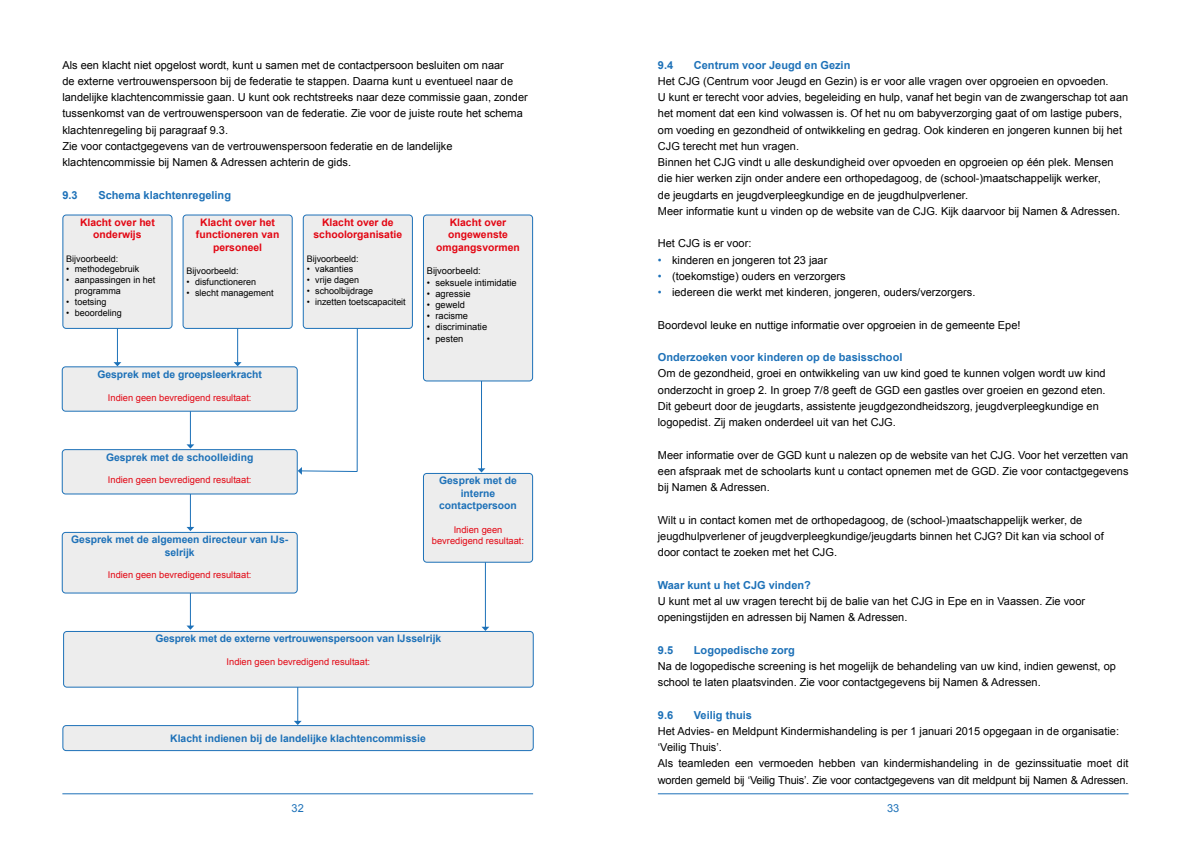
<style>
.page{position:relative;width:1191px;height:842px;background:#fff}
.page>*{position:absolute;margin:0;border:0;box-sizing:border-box;transform-origin:0 0}
.t1{font:11px/16.2px "Arial";color:#000}
.t2{font:700 11px "Arial";color:#1d71b8}
.t3{font:11px "Arial";color:#1d71b8}
.t4{font:700 10.4px/12.4px "Arial";color:#1d71b8;text-align:center}
.t5{font:700 10.4px/12.4px "Arial";color:#e30613;text-align:center}
.t6{font:9.3px/11.2px "Arial";color:#e30613;text-align:center}
.t7{font:9.3px "Arial";color:#000}
.t8{font:9px/10.8px "Arial";color:#000}
.s1{color:#1d71b8}
</style>
<div class="page">
<hr style="left:62px;top:793px;width:471px;height:1px;background:#1d71b8">
<hr style="left:658px;top:793px;width:470px;height:1px;background:#1d71b8">
<hr style="left:190px;top:409px;width:1px;height:36px;background:#1d71b8">
<svg style="left:186px;top:444px;width:8px;height:5px"></svg>
<hr style="left:190px;top:491px;width:1px;height:36px;background:#1d71b8">
<svg style="left:186px;top:527px;width:8px;height:4px"></svg>
<hr style="left:190px;top:590px;width:1px;height:36px;background:#1d71b8">
<svg style="left:187px;top:626px;width:7px;height:4px"></svg>
<hr style="left:237px;top:307px;width:1px;height:56px;background:#1d71b8">
<svg style="left:234px;top:362px;width:7px;height:4px"></svg>
<hr style="left:117px;top:307px;width:1px;height:56px;background:#1d71b8">
<svg style="left:114px;top:362px;width:7px;height:4px"></svg>
<hr style="left:481px;top:378px;width:1px;height:91px;background:#1d71b8">
<svg style="left:477px;top:468px;width:8px;height:4px"></svg>
<svg style="left:298px;top:315px;width:60px;height:160px"></svg>
<hr style="left:485px;top:481px;width:1px;height:146px;background:#1d71b8">
<svg style="left:482px;top:627px;width:7px;height:4px"></svg>
<hr style="left:297px;top:662px;width:1px;height:59px;background:#1d71b8">
<svg style="left:294px;top:721px;width:8px;height:4px"></svg>
<div style="left:63px;top:215px;width:109px;height:113px;background:#ededed;border-radius:3px"></div>
<div style="left:62px;top:214px;width:110px;height:115px;border:1px solid #1d71b8;border-radius:3px"></div>
<div style="left:303px;top:215px;width:109px;height:113px;background:#ededed;border-radius:3px"></div>
<div style="left:303px;top:214px;width:110px;height:115px;border:1px solid #1d71b8;border-radius:3px"></div>
<div style="left:183px;top:215px;width:109px;height:113px;background:#ededed;border-radius:3px"></div>
<div style="left:183px;top:214px;width:110px;height:115px;border:1px solid #1d71b8;border-radius:3px"></div>
<div style="left:423px;top:215px;width:109px;height:166px;background:#ededed;border-radius:3px"></div>
<div style="left:423px;top:214px;width:110px;height:167px;border:1px solid #1d71b8;border-radius:3px"></div>
<div style="left:64px;top:631px;width:469px;height:56px;background:#ededed;border-radius:3px"></div>
<div style="left:63px;top:631px;width:471px;height:57px;border:1px solid #1d71b8;border-radius:3px"></div>
<div style="left:62px;top:367px;width:235px;height:44px;background:#ededed;border-radius:3px"></div>
<div style="left:62px;top:366px;width:236px;height:46px;border:1px solid #1d71b8;border-radius:3px"></div>
<div style="left:423px;top:473px;width:109px;height:89px;background:#ededed;border-radius:3px"></div>
<div style="left:423px;top:473px;width:110px;height:90px;border:1px solid #1d71b8;border-radius:3px"></div>
<div style="left:62px;top:450px;width:235px;height:44px;background:#ededed;border-radius:3px"></div>
<div style="left:62px;top:449px;width:236px;height:45px;border:1px solid #1d71b8;border-radius:3px"></div>
<div style="left:62px;top:532px;width:235px;height:61px;background:#ededed;border-radius:3px"></div>
<div style="left:62px;top:532px;width:236px;height:61px;border:1px solid #1d71b8;border-radius:3px"></div>
<div style="left:63px;top:725px;width:470px;height:25px;background:#ededed;border-radius:3px"></div>
<div style="left:62px;top:725px;width:472px;height:26px;border:1px solid #1d71b8;border-radius:3px"></div>
<p class="t1" style="left:62px;top:57px;width:467px">Als een klacht niet opgelost wordt, kunt u samen met de contactpersoon besluiten om naar<br>de externe vertrouwenspersoon bij de federatie te stappen. Daarna kunt u eventueel naar de landelijke klachtencommissie gaan. U kunt ook rechtstreeks naar deze commissie gaan, zonder tussenkomst van de vertrouwenspersoon van de federatie. Zie voor de juiste route het schema klachtenregeling bij paragraaf 9.3.<br>Zie voor contactgegevens van de vertrouwenspersoon federatie en de landelijke klachtencommissie bij Namen &amp; Adressen achterin de gids.</p>
<p class="t2" style="left:62px;top:187px;width:17px">9.3</p>
<p class="t2" style="left:98px;top:187px;width:134px">Schema klachtenregeling</p>
<p class="t5" style="left:80px;top:216px;width:76px">Klacht over het onderwijs</p>
<p class="t8" style="left:66px;top:253px;width:54px">Bijvoorbeeld:</p>
<p class="t8" style="left:66px;top:264px;width:75px">• methodegebruik</p>
<p class="t8" style="left:75px;top:275px;width:82px;text-indent:-9px">• aanpassingen in het programma</p>
<p class="t8" style="left:66px;top:296px;width:42px">• toetsing</p>
<p class="t8" style="left:66px;top:307px;width:57px">• beoordeling</p>
<p class="t5" style="left:196px;top:216px;width:85px">Klacht over het functioneren van personeel</p>
<p class="t8" style="left:186px;top:266px;width:54px">Bijvoorbeeld:</p>
<p class="t8" style="left:186px;top:276px;width:71px">• disfunctioneren</p>
<p class="t8" style="left:186px;top:287px;width:89px">• slecht management</p>
<p class="t5" style="left:313px;top:216px;width:90px">Klacht over de schoolorganisatie</p>
<p class="t8" style="left:307px;top:253px;width:54px">Bijvoorbeeld:</p>
<p class="t8" style="left:307px;top:264px;width:48px">• vakanties</p>
<p class="t8" style="left:307px;top:275px;width:54px">• vrije dagen</p>
<p class="t8" style="left:307px;top:286px;width:68px">• schoolbijdrage</p>
<p class="t8" style="left:307px;top:296px;width:101px">• inzetten toetscapaciteit</p>
<p class="t5" style="left:436px;top:216px;width:85px">Klacht over ongewenste omgangsvormen</p>
<p class="t7" style="left:427px;top:265px;width:55px">Bijvoorbeeld:</p>
<p class="t7" style="left:427px;top:276px;width:91px">• seksuele intimidatie</p>
<p class="t7" style="left:427px;top:287px;width:45px">• agressie</p>
<p class="t7" style="left:427px;top:299px;width:40px">• geweld</p>
<p class="t7" style="left:427px;top:310px;width:43px">• racisme</p>
<p class="t7" style="left:427px;top:321px;width:62px">• discriminatie</p>
<p class="t7" style="left:427px;top:332px;width:38px">• pesten</p>
<p class="t4" style="left:97px;top:368px;width:166px">Gesprek met de groepsleerkracht</p>
<p class="t6" style="left:108px;top:393px;width:145px">Indien geen bevredigend resultaat:</p>
<p class="t4" style="left:106px;top:451px;width:149px">Gesprek met de schoolleiding</p>
<p class="t6" style="left:108px;top:474px;width:145px">Indien geen bevredigend resultaat:</p>
<p class="t4" style="left:71px;top:534px;width:218px">Gesprek met de algemeen directeur van IJs&shy;selrijk</p>
<p class="t6" style="left:108px;top:569px;width:145px">Indien geen bevredigend resultaat:</p>
<p class="t4" style="left:439px;top:475px;width:79px">Gesprek met de interne contactpersoon</p>
<p class="t6" style="left:432px;top:524px;width:94px">Indien geen bevredigend resultaat:</p>
<p class="t4" style="left:155px;top:633px;width:287px">Gesprek met de externe vertrouwenspersoon van IJsselrijk</p>
<p class="t6" style="left:227px;top:656px;width:145px">Indien geen bevredigend resultaat:</p>
<p class="t4" style="left:170px;top:732px;width:257px">Klacht indienen bij de landelijke klachtencommissie</p>
<p class="t2" style="left:658px;top:57px;width:17px">9.4</p>
<p class="t2" style="left:694px;top:57px;width:158px">Centrum voor Jeugd en Gezin</p>
<p class="t1" style="left:658px;top:73px;width:472px">Het CJG (Centrum voor Jeugd en Gezin) is er voor alle vragen over opgroeien en opvoeden.<br>U kunt er terecht voor advies, begeleiding en hulp, vanaf het begin van de zwangerschap tot aan het moment dat een kind volwassen is. Of het nu om babyverzorging gaat of om lastige pubers, om voeding en gezondheid of ontwikkeling en gedrag. Ook kinderen en jongeren kunnen bij het CJG terecht met hun vragen.<br>Binnen het CJG vindt u alle deskundigheid over opvoeden en opgroeien op één plek. Mensen die hier werken zijn onder andere een orthopedagoog, de (school-)maatschappelijk werker,<br>de jeugdarts en jeugdverpleegkundige en de jeugdhulpverlener.<br>Meer informatie kunt u vinden op de website van de CJG. Kijk daarvoor bij Namen &amp; Adressen.</p>
<p class="t1" style="left:658px;top:235px;width:95px">Het CJG is er voor:</p>
<p class="t1" style="left:658px;top:252px;width:171px"><span class="s1">•</span> kinderen en jongeren tot 23 jaar</p>
<p class="t1" style="left:658px;top:268px;width:189px"><span class="s1">•</span> (toekomstige) ouders en verzorgers</p>
<p class="t1" style="left:658px;top:284px;width:319px"><span class="s1">•</span> iedereen die werkt met kinderen, jongeren, ouders/verzorgers.</p>
<p class="t1" style="left:658px;top:317px;width:364px">Boordevol leuke en nuttige informatie over opgroeien in de gemeente Epe!</p>
<p class="t2" style="left:658px;top:350px;width:246px">Onderzoeken voor kinderen op de basisschool</p>
<p class="t1" style="left:658px;top:365px;width:449px">Om de gezondheid, groei en ontwikkeling van uw kind goed te kunnen volgen wordt uw kind onderzocht in groep 2. In groep 7/8 geeft de GGD een gastles over groeien en gezond eten.<br>Dit gebeurt door de jeugdarts, assistente jeugdgezondheidszorg, jeugdverpleegkundige en logopedist. Zij maken onderdeel uit van het CJG.</p>
<p class="t1" style="left:658px;top:447px;width:472px;text-align:justify">Meer informatie over de GGD kunt u nalezen op de website van het CJG. Voor het verzetten van een afspraak met de schoolarts kunt u contact opnemen met de GGD. Zie voor contactgegevens bij Namen &amp; Adressen.</p>
<p class="t1" style="left:658px;top:512px;width:447px">Wilt u in contact komen met de orthopedagoog, de (school-)maatschappelijk werker, de jeugdhulpverlener of jeugdverpleegkundige/jeugdarts binnen het CJG? Dit kan via school of door contact te zoeken met het CJG.</p>
<p class="t2" style="left:658px;top:577px;width:155px">Waar kunt u het CJG vinden?</p>
<p class="t1" style="left:658px;top:593px;width:429px">U kunt met al uw vragen terecht bij de balie van het CJG in Epe en in Vaassen. Zie voor openingstijden en adressen bij Namen &amp; Adressen.</p>
<p class="t2" style="left:658px;top:642px;width:17px">9.5</p>
<p class="t2" style="left:694px;top:642px;width:102px">Logopedische zorg</p>
<p class="t1" style="left:658px;top:658px;width:459px">Na de logopedische screening is het mogelijk de behandeling van uw kind, indien gewenst, op school te laten plaatsvinden. Zie voor contactgegevens bij Namen &amp; Adressen.</p>
<p class="t2" style="left:658px;top:707px;width:17px">9.6</p>
<p class="t2" style="left:694px;top:707px;width:60px">Veilig thuis</p>
<p class="t1" style="left:658px;top:723px;width:472px">Het Advies- en Meldpunt Kindermishandeling is per 1 januari 2015 opgegaan in de organisatie: ‘Veilig Thuis’.<br>Als teamleden een vermoeden hebben van kindermishandeling in de gezinssituatie moet dit worden gemeld bij ‘Veilig Thuis’. Zie voor contactgegevens van dit meldpunt bij Namen &amp; Adressen.</p>
<p class="t3" style="left:292px;top:801px;width:14px">32</p>
<p class="t3" style="left:887px;top:801px;width:14px">33</p>
</div>
